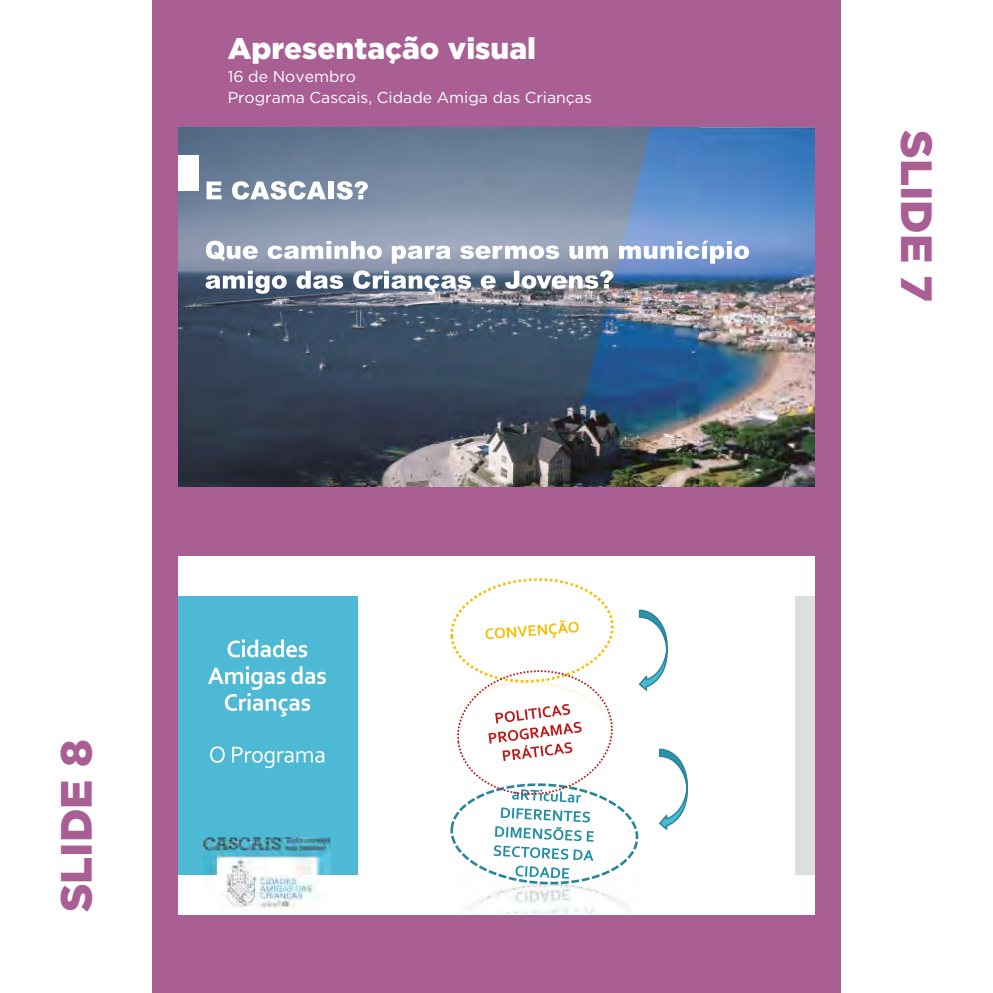
<style>
.page{position:relative;width:993px;height:993px;background:#fff}
.page>*{position:absolute;margin:0;border:0;box-sizing:border-box;transform-origin:0 0}
.t1{font:900 43.75px "Gotham";color:#a95f94}
.t2{font:900 29.75px "Gotham";color:#fff}
.t3{font:15.75px/20.8px "Gotham";color:#fff}
</style>
<div class="page">
<div style="left:152px;top:0;width:688px;height:992px;background:#a95f94"></div>
<img style="left:650px;top:128px;width:164px;height:358px">
<svg style="left:178px;top:128px;width:472px;height:358px;background:#57667b"></svg>
<div style="left:178px;top:155px;width:20px;height:35px;background:#fff"></div>
<div style="left:178px;top:556px;width:636px;height:358px;background:#fff"></div>
<div style="left:178px;top:596px;width:180px;height:278px;background:#4db9d5"></div>
<div style="left:795px;top:596px;width:19px;height:278px;background:#dfdede"></div>
<svg style="left:206px;top:181px;width:15px;height:18px"></svg>
<svg style="left:232px;top:181px;width:94px;height:18px;background:#bec7d2"></svg>
<div style="left:328px;top:181px;width:5px;height:18px;background:#fff"></div>
<svg style="left:336px;top:181px;width:32px;height:18px"></svg>
<svg style="left:206px;top:240px;width:51px;height:21px"></svg>
<svg style="left:267px;top:241px;width:114px;height:18px;background:#c9ced9"></svg>
<svg style="left:391px;top:245px;width:59px;height:18px"></svg>
<svg style="left:460px;top:245px;width:99px;height:14px"></svg>
<svg style="left:569px;top:245px;width:38px;height:14px"></svg>
<svg style="left:619px;top:240px;width:129px;height:23px;background:#afc2e3"></svg>
<svg style="left:205px;top:271px;width:81px;height:22px;background:#939ead"></svg>
<svg style="left:296px;top:271px;width:47px;height:18px"></svg>
<svg style="left:353px;top:270px;width:118px;height:24px;background:#9aa5b3"></svg>
<svg style="left:480px;top:275px;width:15px;height:14px"></svg>
<svg style="left:505px;top:270px;width:108px;height:19px;background:#a7b0bb"></svg>
<img style="left:204px;top:837px;width:126px;height:72px">
<img style="left:474px;top:884px;width:154px;height:29px">
<svg style="left:210px;top:746px;width:15px;height:16px"></svg>
<svg style="left:232px;top:746px;width:92px;height:21px"></svg>
<svg style="left:227px;top:639px;width:80px;height:18px"></svg>
<svg style="left:208px;top:666px;width:118px;height:50px"></svg>
<svg style="left:450px;top:578px;width:238px;height:306px"></svg>
<h2 class="t2" style="left:227px;top:28px;width:310px">Apresentação visual</h2>
<p class="t3" style="left:227px;top:66px;width:365px">16 de Novembro<br>Programa Cascais, Cidade Amiga das Crianças</p>
<h1 class="t1" style="left:46px;top:911px;width:174px;rotate:-90deg">SLIDE 8</h1>
<h1 class="t1" style="left:946px;top:130px;width:173px;rotate:90deg">SLIDE 7</h1>
</div>
